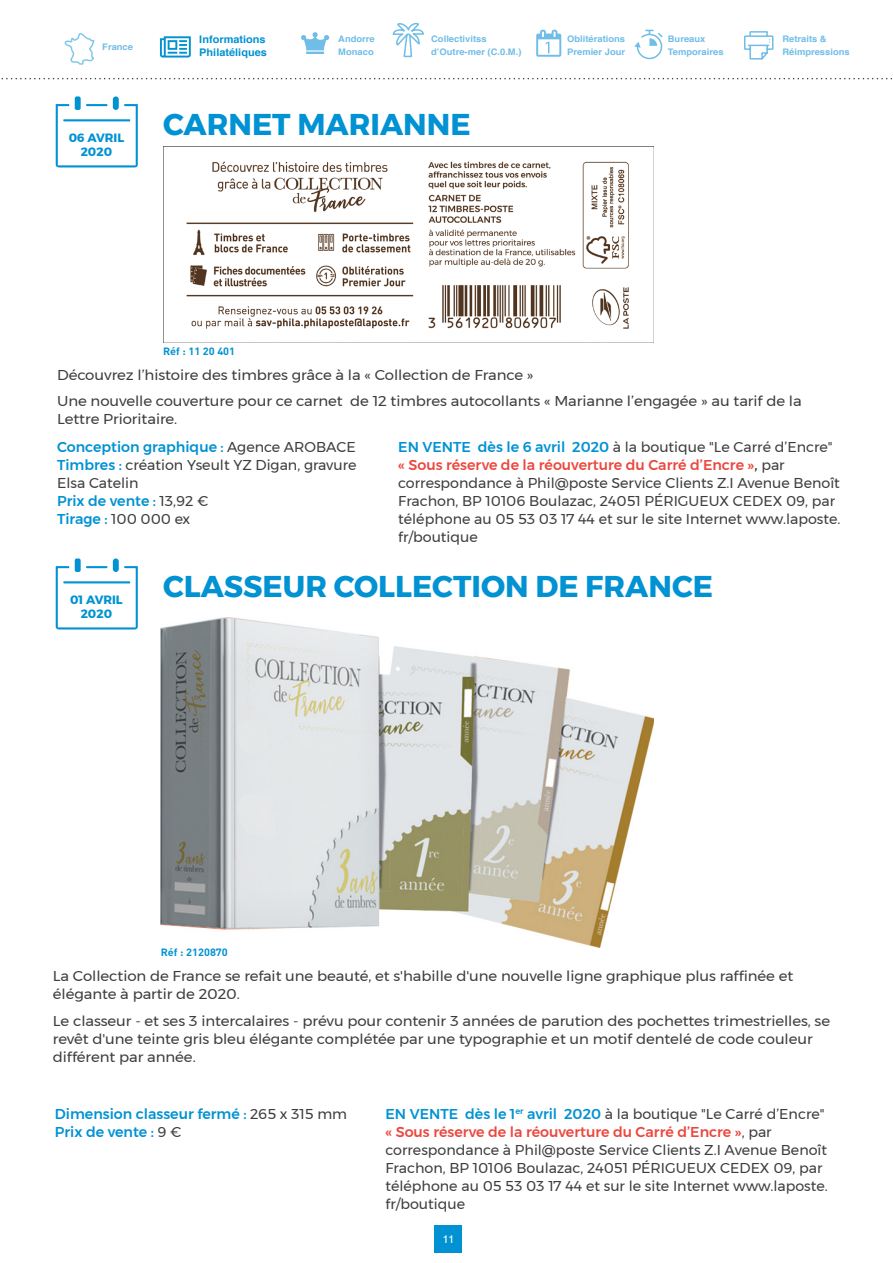
<style>
.page{position:relative;width:893px;height:1263px;background:#fff}
.page>*{position:absolute;margin:0;border:0;box-sizing:border-box;transform-origin:0 0}
.t1{font:700 30px "Montserrat";color:#0092d3}
.Infos{font:14.25px/18px "Montserrat";color:#3e3e3f}
.texte_courant{font:14.25px/18px "Montserrat";letter-spacing:-.005em;color:#3e3e3f;scale:1.04 1}
.Infos-2{font:500 14.25px "Montserrat";color:#0092d3}
.t2{font:700 12px "Montserrat";color:#0092d3}
.t3{font:11.25px "Helvetica";color:#fff;scale:1.04 1}
.t4{font:700 10.5px/13px "Helvetica";color:#0092d3;scale:1.04 1}
.t5{font:700 10.5px "DIN";color:#0092d3;scale:1.04 1}
.t6{font:700 9px/13px "Helvetica";color:#70bde7;scale:1.04 1}
.s1{font-weight:400;color:#3e3e3f}
.s2{font-weight:500;color:#0092d3}
.s3{font-weight:500;color:#ec473e}
.s4{font-weight:500}
</style>
<div class="page">
<div style="left:435px;top:1225px;width:27px;height:27px;background:#0092d3"></div>
<svg style="left:1px;top:22px;width:892px;height:235px"></svg>
<div style="left:112px;top:558px;width:8px;height:15px;background:#0092d3;border-radius:4px"></div>
<div style="left:111px;top:557px;width:9px;height:17px;border:2px solid #fff;border-radius:4px"></div>
<div style="left:74px;top:558px;width:8px;height:15px;background:#0092d3;border-radius:3px"></div>
<div style="left:73px;top:557px;width:9px;height:17px;border:2px solid #fff;border-radius:3px"></div>
<svg style="left:55px;top:563px;width:83px;height:67px"></svg>
<img style="left:163px;top:146px;width:490px;height:196px">
<img style="left:161px;top:617px;width:492px;height:330px">
<p class="t6" style="left:567px;top:32px;width:57px">Oblitérations<br>Premier Jour</p>
<p class="t6" style="left:782px;top:32px;width:66px">Retraits &amp;<br>Réimpressions</p>
<p class="t4" style="left:199px;top:33px;width:67px">Informations<br>Philatéliques</p>
<p class="t6" style="left:431px;top:32px;width:88px">Collectivitss d’Outre-mer (C.0.M.)</p>
<p class="t6" style="left:102px;top:40px;width:31px">France</p>
<p class="t6" style="left:668px;top:32px;width:55px">Bureaux<br>Temporaires</p>
<p class="t6" style="left:338px;top:32px;width:37px">Andorre<br>Monaco</p>
<p class="t2" style="left:69px;top:128px;width:57px">06 AVRIL</p>
<p class="t2" style="left:81px;top:142px;width:33px">2020</p>
<p class="t1" style="left:163px;top:100px;width:309px">CARNET MARIANNE</p>
<p class="t5" style="left:163px;top:345px;width:71px">Réf : 11 20 401</p>
<p class="texte_courant" style="left:57px;top:365px;width:460px">Découvrez l’histoire des timbres grâce à la « Collection de France »</p>
<p class="texte_courant" style="left:57px;top:392px;width:717px">Une nouvelle couverture pour ce carnet de 12 timbres autocollants « Marianne l’engagée » au tarif de la<br>Lettre Prioritaire.</p>
<p class="Infos-2" style="left:57px;top:436px;width:300px">Conception graphique : <span class="s1">Agence AROBACE</span></p>
<p class="Infos" style="left:57px;top:456px;width:301px"><span class="s2">Timbres :</span> création Yseult YZ Digan, gravure<br>Elsa Catelin</p>
<p class="Infos-2" style="left:57px;top:490px;width:153px">Prix de vente : <span class="s1">13,92 €</span></p>
<p class="Infos" style="left:57px;top:510px;width:135px"><span class="s2">Tirage :</span> 100 000 ex</p>
<p class="Infos" style="left:398px;top:438px;width:444px"><span class="s2">EN VENTE dès le 6 avril 2020</span> à la boutique "Le Carré d’Encre" <span class="s3">« Sous réserve de la réouverture du Carré d’Encre »</span><span class="s4">,</span> par correspondance à Phil@poste Service Clients Z.I Avenue Benoît Frachon, BP 10106 Boulazac, 24051 PÉRIGUEUX CEDEX 09, par téléphone au 05 53 03 17 44 et sur le site Internet www.laposte. fr/boutique</p>
<p class="t2" style="left:70px;top:590px;width:54px">01 AVRIL</p>
<p class="t2" style="left:81px;top:604px;width:33px">2020</p>
<p class="t1" style="left:163px;top:562px;width:551px">CLASSEUR COLLECTION DE FRANCE</p>
<p class="t5" style="left:161px;top:945px;width:66px">Réf : 2120870</p>
<p class="texte_courant" style="left:53px;top:967px;width:713px">La Collection de France se refait une beauté, et s'habille d'une nouvelle ligne graphique plus raffinée et élégante à partir de 2020.</p>
<p class="texte_courant" style="left:53px;top:1012px;width:749px">Le classeur - et ses 3 intercalaires - prévu pour contenir 3 années de parution des pochettes trimestrielles, se revêt d'une teinte gris bleu élégante complétée par une typographie et un motif dentelé de code couleur différent par année.</p>
<p class="Infos-2" style="left:55px;top:1103px;width:294px">Dimension classeur fermé : <span class="s1">265 x 315 mm</span></p>
<p class="Infos-2" style="left:55px;top:1121px;width:128px">Prix de vente : <span class="s1">9 €</span></p>
<p class="Infos" style="left:386px;top:1105px;width:444px"><span class="s2">EN VENTE dès le 1</span><sup>er</sup> <span class="s2">avril 2020</span> à la boutique "Le Carré d’Encre" <span class="s3">« Sous réserve de la réouverture du Carré d’Encre »</span>, par correspondance à Phil@poste Service Clients Z.I Avenue Benoît Frachon, BP 10106 Boulazac, 24051 PÉRIGUEUX CEDEX 09, par téléphone au 05 53 03 17 44 et sur le site Internet www.laposte. fr/boutique</p>
<p class="t3" style="left:442px;top:1230px;width:13px">11</p>
</div>
